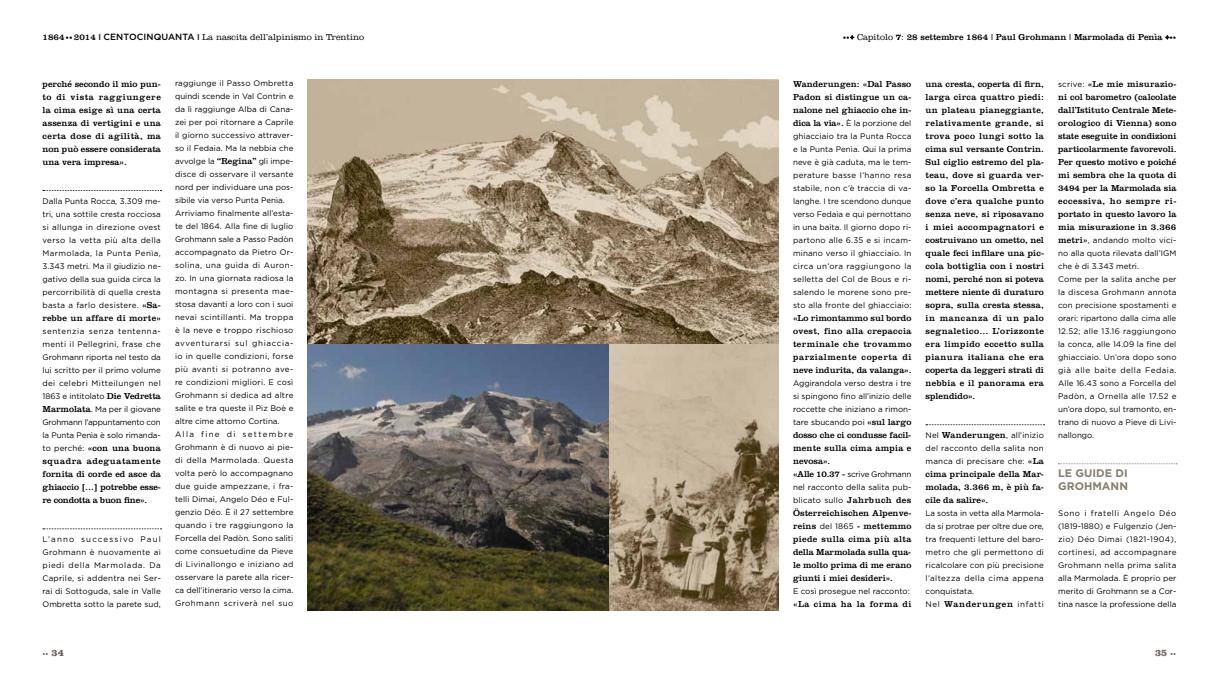
<style>
.page{position:relative;width:1219px;height:681px;background:#fff}
.page>*{position:absolute;margin:0;border:0;box-sizing:border-box;transform-origin:0 0}
.t1{font:700 11px/13px "Gotham";color:#867f72}
.t2{font:700 10px "Clarendon";color:#6b6051}
.t3{font:9px/13px "Clarendon";color:#000;text-align:justify}
.t4{font:300 9px "Clarendon";color:#000}
.t5{font:9px "Clarendon";letter-spacing:.025em;color:#000}
.t6{font:9px "Clarendon";letter-spacing:.07em;color:#000}
.t7{font:9px "Clarendon";letter-spacing:.05em;color:#000}
.t8{font:500 9px "Gotham";color:#000}
.t9{font:8px/13px "Gotham";letter-spacing:.01em;color:#000;text-align:justify}
.t10{font:700 6px "Clarendon";color:#6b6051}
.s1{font-size:7px}
.s2{font-weight:700}
.s3{font-family:"Gotham";font-weight:500}
.s4{font-weight:300}
.s5{font-family:"Clarendon";font-size:9px}
.s6{font-family:"Gotham";font-size:8px}
.s7{font-size:10px}
.s8{font-size:6px}
</style>
<div class="page">
<svg style="left:850px;top:36px;width:4px;height:3px"></svg>
<svg style="left:1165px;top:36px;width:4px;height:3px"></svg>
<svg style="left:43px;top:190px;width:118px;height:1px"></svg>
<svg style="left:43px;top:528px;width:118px;height:1px"></svg>
<svg style="left:926px;top:424px;width:118px;height:1px"></svg>
<svg style="left:1058px;top:463px;width:119px;height:1px"></svg>
<img style="left:308px;top:79px;width:471px;height:530px">
<p class="t3" style="left:43px;top:30px;width:75px">1864 <span class="s1">••</span> 2014 <span class="s2">|</span> <span class="s3">CENTO</span></p>
<p class="t8" style="left:137px;top:32px;width:14px">CINQUANTA</p>
<p class="t4" style="left:198px;top:32px;width:168px"><span class="s2">|</span> La nascita dell’alpinismo in Trentino</p>
<p class="t3" style="left:843px;top:30px;width:335px"><span class="s1">••+</span> <span class="s4">Capitolo</span> <span class="s2">7</span><span class="s4">:</span> 28 settembre 1864 | Paul Grohmann | Marmolada di Penìa <span class="s1">+••</span></p>
<p class="t3" style="left:43px;top:77px;width:120px">perché secondo il mio pun&shy;to di vista raggiungere la cima esige sì una certa assenza di vertigini e una certa dose di agilità, ma non può essere considerata una vera impresa».</p>
<p class="t9" style="left:43px;top:194px;width:120px">Dalla Punta Rocca, 3.309 me&shy;tri, una sottile cresta rocciosa si allunga in direzione ovest verso la vetta più alta della Marmolada, la Punta Penìa, 3.343 metri. Ma il giudizio ne&shy;gativo della sua guida circa la percorribilità di quella cresta basta a farlo desistere. <span class="s5">«Sa-</span></p>
<p class="t5" style="left:43px;top:312px;width:120px">rebbe un affare di morte»</p>
<p class="t9" style="left:43px;top:324px;width:120px">sentenzia senza tentenna&shy;menti il Pellegrini, frase che Grohmann riporta nel testo da lui scritto per il primo volume dei celebri Mitteilungen nel 1863 e intitolato <span class="s5">Die Vedretta Marmolata</span>. Ma per il giovane Grohmann l’appuntamento con la Punta Penìa è solo rimanda-</p>
<p class="t3" style="left:43px;top:441px;width:120px"><span class="s6">to perché:</span> «con una buona squadra adeguatamente fornita di corde ed asce da ghiaccio […] potrebbe esse&shy;re condotta a buon fine».</p>
<p class="t9" style="left:43px;top:532px;width:120px">L’anno successivo Paul Grohmann è nuovamente ai piedi della Marmolada. Da Caprile, si addentra nei Ser&shy;rai di Sottoguda, sale in Valle Ombretta sotto la parete sud,</p>
<p class="t9" style="left:175px;top:76px;width:120px;text-align:left">raggiunge il Passo Ombretta quindi scende in Val Contrin e da lì raggiunge Alba di Cana&shy;zei per poi ritornare a Caprile il giorno successivo attraver&shy;so il Fedaia. Ma la nebbia che avvolge la <span class="s5">“Regina”</span> gli impe&shy;disce di osservare il versante nord per individuare una pos&shy;sibile via verso Punta Penìa.<br>Arriviamo finalmente all’esta&shy;te del 1864. Alla fine di luglio<br>Grohmann sale a Passo Padòn accompagnato da Pietro Or&shy;solina, una guida di Auron&shy;zo. In una giornata radiosa la montagna si presenta mae&shy;stosa davanti a loro con i suoi nevai scintillanti. Ma troppa è la neve e troppo rischioso avventurarsi sul ghiaccia&shy;io in quelle condizioni, forse più avanti si potranno ave&shy;re condizioni migliori. E così<br>Grohmann si dedica ad altre salite e tra queste il Piz Boè e altre cime attorno Cortina.<br>Alla fine di settembre<br>Grohmann è di nuovo ai pie&shy;di della Marmolada. Questa volta però lo accompagnano due guide ampezzane, i fra&shy;telli Dimai, Angelo Déo e Ful&shy;genzio Déo. È il 27 settembre quando i tre raggiungono la<br>Forcella del Padòn. Sono saliti come consuetudine da Pieve di Livinallongo e iniziano ad osservare la parete alla ricer&shy;ca dell’itinerario verso la cima.<br>Grohmann scriverà nel suo</p>
<p class="t3" style="left:793px;top:77px;width:120px">Wanderungen: «Dal Passo Padon si distingue un ca&shy;nalone nel ghiaccio che in-</p>
<p class="t9" style="left:793px;top:116px;width:120px"><span class="s5">dica la via».</span> È la porzione del ghiacciaio tra la Punta Rocca e la Punta Penìa. Qui la prima neve è già caduta, ma le tem&shy;perature basse l’hanno resa stabile, non c’è traccia di va&shy;langhe. I tre scendono dunque verso Fedaia e qui pernottano in una baita. Il giorno dopo ri&shy;partono alle 6.35 e si incam&shy;minano verso il ghiacciaio. In circa un’ora raggiungono la selletta del Col de Bous e ri&shy;salendo le morene sono pre&shy;sto alla fronte del ghiacciaio:</p>
<p class="t3" style="left:793px;top:311px;width:120px">«Lo rimontammo sul bordo ovest, fino alla crepaccia terminale che trovammo parzialmente coperta di neve indurita, da valanga».</p>
<p class="t9" style="left:793px;top:376px;width:120px">Aggirandola verso destra i tre si spingono fino all’inizio delle roccette che iniziano a rimon&shy;tare sbucando poi <span class="s5">«sul largo</span></p>
<p class="t3" style="left:793px;top:428px;width:120px">dosso che ci condusse facil&shy;mente sulla cima ampia e nevosa».</p>
<p class="t9" style="left:793px;top:467px;width:120px"><span class="s5">«Alle 10.37 -</span> scrive Grohmann nel racconto della salita pub&shy;blicato sullo <span class="s5">Jahrbuch des</span></p>
<p class="t3" style="left:793px;top:506px;width:120px">Österreichischen Alpenve&shy;reins <span class="s6">del 1865</span> - mettemmo piede sulla cima più alta della Marmolada sulla qua&shy;le molto prima di me erano giunti i miei desideri».</p>
<p class="t9" style="left:793px;top:584px;width:118px">E così prosegue nel racconto:</p>
<p class="t7" style="left:793px;top:598px;width:120px">«La cima ha la forma di</p>
<p class="t3" style="left:926px;top:77px;width:120px">una cresta, coperta di firn, larga circa quattro piedi: un plateau pianeggiante, relativamente grande, si trova poco lungi sotto la cima sul versante Contrin.<br>Sul ciglio estremo del pla&shy;teau, dove si guarda ver&shy;so la Forcella Ombretta e dove c’era qualche punto senza neve, si riposavano i miei accompagnatori e costruivano un ometto, nel quale feci infilare una pic&shy;cola bottiglia con i nostri nomi, perché non si poteva mettere niente di duraturo sopra, sulla cresta stessa, in mancanza di un palo segnaletico… L’orizzonte era limpido eccetto sulla pianura italiana che era coperta da leggeri strati di nebbia e il panorama era splendido».</p>
<p class="t9" style="left:926px;top:428px;width:120px">Nel <span class="s5">Wanderungen</span>, all’inizio del racconto della salita non manca di precisare che: <span class="s5">«La</span></p>
<p class="t3" style="left:926px;top:467px;width:120px">cima principale della Mar&shy;molada, 3.366 m, è più fa&shy;cile da salire».</p>
<p class="t9" style="left:926px;top:506px;width:120px">La sosta in vetta alla Marmola&shy;da si protrae per oltre due ore, tra frequenti letture del baro&shy;metro che gli permettono di ricalcolare con più precisione l’altezza della cima appena conquistata.</p>
<p class="t6" style="left:926px;top:598px;width:120px"><span class="s6">Nel</span> Wanderungen <span class="s6">infatti</span></p>
<p class="t3" style="left:1058px;top:77px;width:120px"><span class="s6">scrive:</span> «Le mie misurazio&shy;ni col barometro (calcolate dall’Istituto Centrale Mete&shy;orologico di Vienna) sono state eseguite in condizioni particolarmente favorevoli.<br>Per questo motivo e poiché mi sembra che la quota di 3494 per la Marmolada sia eccessiva, ho sempre ri&shy;portato in questo lavoro la mia misurazione in 3.366</p>
<p class="t9" style="left:1058px;top:233px;width:120px;text-align:left"><span class="s5">metri»</span>, andando molto vici&shy;no alla quota rilevata dall’IGM che è di 3.343 metri.<br>Come per la salita anche per la discesa Grohmann annota con precisione spostamenti e orari: ripartono dalla cima alle<br>12.52; alle 13.16 raggiungono la conca, alle 14.09 la fine del ghiacciaio. Un’ora dopo sono già alle baite della Fedaia.<br>Alle 16.43 sono a Forcella del<br>Padòn, a Ornella alle 17.52 e un’ora dopo, sul tramonto, en&shy;trano di nuovo a Pieve di Livi&shy;nallongo.</p>
<h1 class="t1" style="left:1058px;top:466px;width:71px">LE GUIDE DI<br>GROHMANN</h1>
<p class="t9" style="left:1058px;top:506px;width:120px">Sono i fratelli Angelo Déo (1819-1880) e Fulgenzio (Jen&shy;zio) Déo Dimai (1821-1904), cortinesi, ad accompagnare Grohmann nella prima salita alla Marmolada. È proprio per merito di Grohmann se a Cor&shy;tina nasce la professione della</p>
<p class="t10" style="left:43px;top:650px;width:23px">•• <span class="s7">34</span></p>
<p class="t2" style="left:1155px;top:646px;width:23px">35 <span class="s8">••</span></p>
</div>
